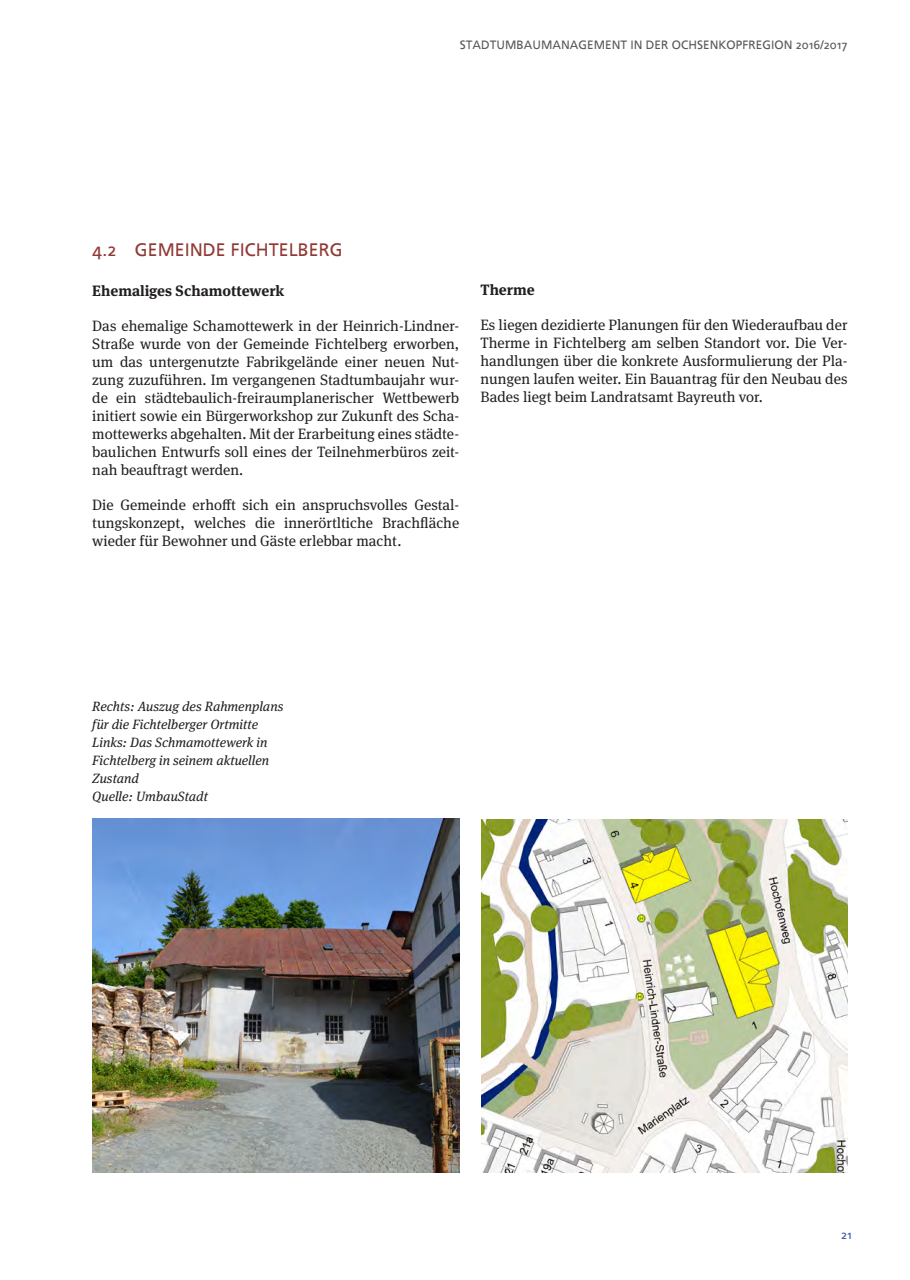
<style>
.page{position:relative;width:910px;height:1280px;background:#fff}
.page>*{position:absolute;margin:0;border:0;box-sizing:border-box;transform-origin:0 0}
.t1{font:18px "Frutiger Linotype";color:#913834}
.Absatzüberschrift{font:15px/18px "Meta Serif Pro";color:#231f20;text-align:justify}
.Absatzüberschrift-2{font:700 15px "Meta Serif Pro";color:#231f20}
.Bildbeschriftung_LB{font:italic 13.5px/18px "Meta Serif Pro";color:#231f20}
.t2{font:12px "Frutiger Linotype";color:#57585a}
.t3{font:12px "Frutiger Linotype";color:#3957a6}
</style>
<div class="page">
<img style="left:92px;top:819px;width:367px;height:353px">
<img style="left:481px;top:819px;width:366px;height:353px">
<p class="t2" style="left:460px;top:38px;width:389px">STADTUMBAUMANAGEMENT IN DER OCHSENKOPFREGION 2016/2017</p>
<p class="t1" style="left:92px;top:239px;width:252px">4.2 GEMEINDE FICHTELBERG</p>
<p class="Absatzüberschrift-2" style="left:92px;top:279px;width:194px">Ehemaliges Schamottewerk</p>
<p class="Absatzüberschrift" style="left:92px;top:316px;width:368px">Das ehemalige Schamottewerk in der Heinrich-Lindner-Straße wurde von der Gemeinde Fichtelberg erworben, um das untergenutzte Fabrikgelände einer neuen Nut&shy;zung zuzuführen. Im vergangenen Stadtumbaujahr wur&shy;de ein städtebaulich-freiraumplanerischer Wettbewerb initiert sowie ein Bürgerworkshop zur Zukunft des Scha&shy;mottewerks abgehalten. Mit der Erarbeitung eines städte&shy;baulichen Entwurfs soll eines der Teilnehmerbüros zeit&shy;nah beauftragt werden.</p>
<p class="Absatzüberschrift" style="left:92px;top:495px;width:368px">Die Gemeinde erhofft sich ein anspruchsvolles Gestal&shy;tungskonzept, welches die innerörtltiche Brachfläche wieder für Bewohner und Gäste erlebbar macht.</p>
<p class="Absatzüberschrift-2" style="left:480px;top:278px;width:56px">Therme</p>
<p class="Absatzüberschrift" style="left:480px;top:315px;width:368px">Es liegen dezidierte Planungen für den Wiederaufbau der Therme in Fichtelberg am selben Standort vor. Die Ver&shy;handlungen über die konkrete Ausformulierung der Pla&shy;nungen laufen weiter. Ein Bauantrag für den Neubau des Bades liegt beim Landratsamt Bayreuth vor.</p>
<p class="Bildbeschriftung_LB" style="left:92px;top:696px;width:193px">Rechts: Auszug des Rahmenplans für die Fichtelberger Ortmitte</p>
<p class="Bildbeschriftung_LB" style="left:92px;top:732px;width:178px">Links: Das Schmamottewerk in<br>Fichtelberg in seinem aktuellen<br>Zustand</p>
<p class="Bildbeschriftung_LB" style="left:92px;top:786px;width:117px">Quelle: UmbauStadt</p>
<p class="t3" style="left:841px;top:1228px;width:12px">21</p>
</div>
